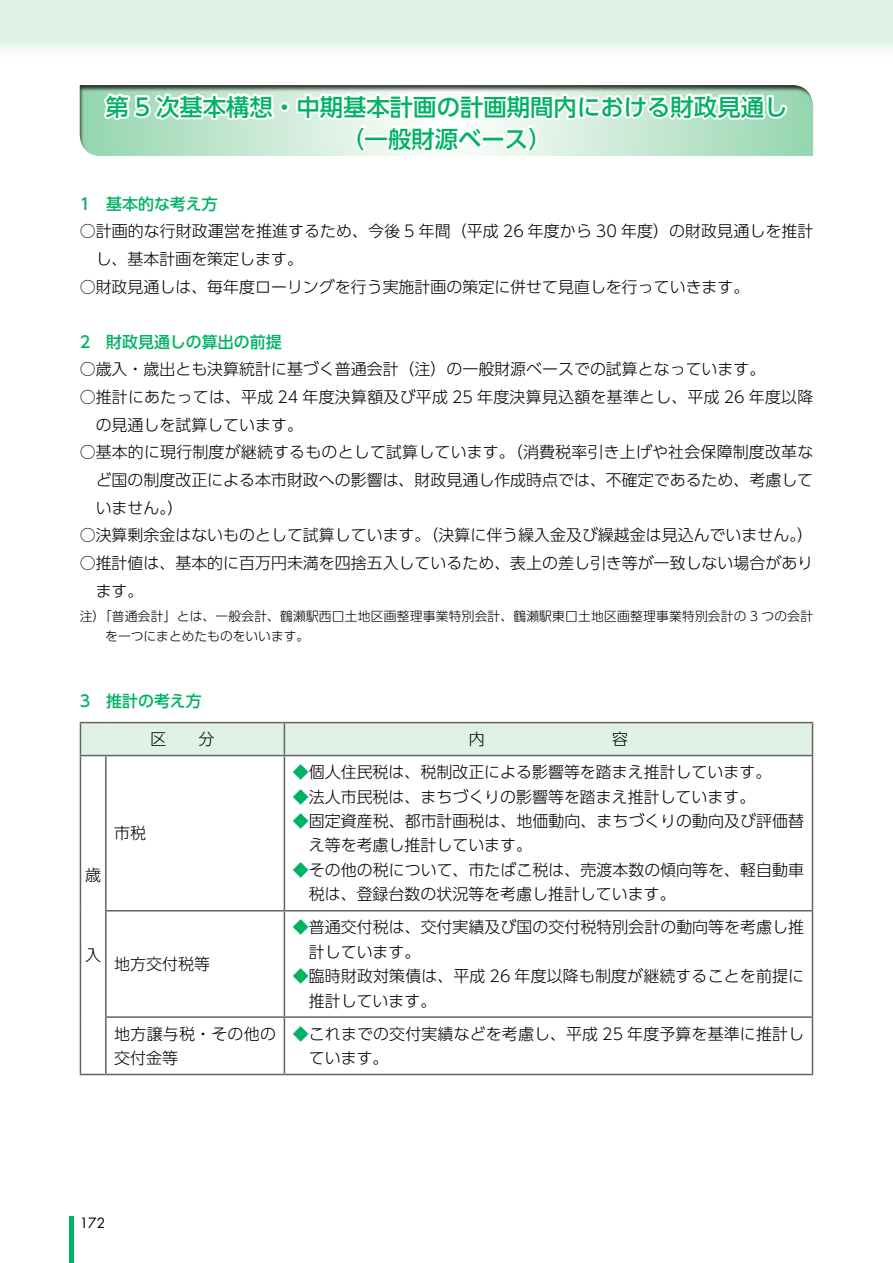
<style>
.page{position:relative;width:893px;height:1263px;background:#fff}
.page>*{position:absolute;margin:0;border:0;box-sizing:border-box;transform-origin:0 0}
.t1{font:500 23.4px/32px "UD Shin Go Pro";color:#00b263;text-align:center}
.t2{font:300 15.9px/24.5px "UD Shin Go Pro";color:#000}
.t3{font:500 15.9px "UD Shin Go Pro";color:#00b263}
.t4{font:13.8px "Futura";color:#000}
.t5{font:300 12.75px/19.2px "UD Shin Go Pro";letter-spacing:.015em;color:#000}
.s1{color:#00b263}
</style>
<div class="page">
<div style="left:0;top:0;width:893px;height:60px;background:linear-gradient(to bottom,#d8efdf,#f3faf5)"></div>
<hr style="left:69px;top:1216px;width:4px;height:47px;background:#00b263">
<hr style="left:284px;top:722px;width:529px;height:1px;background:#636363">
<hr style="left:812px;top:723px;width:1px;height:32px;background:#636363">
<svg style="left:80px;top:722px;width:732px;height:34px;background:#d8e8dd"></svg>
<hr style="left:80px;top:756px;width:1px;height:155px;background:#636363">
<hr style="left:80px;top:911px;width:1px;height:106px;background:#636363">
<hr style="left:80px;top:1017px;width:1px;height:57px;background:#636363">
<svg style="left:80px;top:1074px;width:26px;height:1px"></svg>
<hr style="left:106px;top:755px;width:178px;height:1px;background:#636363">
<hr style="left:105px;top:756px;width:2px;height:154px;background:#636363">
<hr style="left:284px;top:755px;width:529px;height:1px;background:#636363">
<hr style="left:284px;top:756px;width:1px;height:154px;background:#636363">
<hr style="left:812px;top:756px;width:1px;height:154px;background:#636363">
<hr style="left:105px;top:910px;width:179px;height:1px;background:#636363">
<hr style="left:105px;top:911px;width:2px;height:105px;background:#636363">
<hr style="left:284px;top:910px;width:529px;height:1px;background:#636363">
<hr style="left:284px;top:911px;width:1px;height:105px;background:#636363">
<hr style="left:812px;top:911px;width:1px;height:105px;background:#636363">
<hr style="left:105px;top:1016px;width:179px;height:2px;background:#636363">
<hr style="left:105px;top:1018px;width:2px;height:56px;background:#636363">
<hr style="left:284px;top:1016px;width:529px;height:2px;background:#636363">
<hr style="left:284px;top:1018px;width:1px;height:56px;background:#636363">
<hr style="left:812px;top:1018px;width:1px;height:56px;background:#636363">
<hr style="left:106px;top:1074px;width:178px;height:1px;background:#636363">
<hr style="left:284px;top:1074px;width:529px;height:1px;background:#636363">
<div style="left:67px;top:72px;width:760px;height:86px;background:#000;opacity:.75"></div>
<svg style="left:95px;top:72px;width:183px;height:51px"></svg>
<div style="left:280px;top:102px;width:10px;height:10px;border:4px solid #fff;border-radius:50%"></div>
<svg style="left:294px;top:86px;width:496px;height:71px"></svg>
<p class="t1" style="left:105px;top:90px;width:683px">第 5 次基本構想・中期基本計画の計画期間内における財政見通し（一般財源ベース）</p>
<p class="t3" style="left:80px;top:191px;width:140px">1　基本的な考え方</p>
<p class="t2" style="left:96px;top:217px;width:719px;line-height:27.6px;text-indent:-16px">○計画的な行財政運営を推進するため、今後 5 年間（平成 26 年度から 30 年度）の財政見通しを推計し、基本計画を策定します。</p>
<p class="t2" style="left:80px;top:274px;width:671px">○財政見通しは、毎年度ローリングを行う実施計画の策定に併せて見直しを行っていきます。</p>
<p class="t3" style="left:80px;top:329px;width:203px">2　財政見通しの算出の前提</p>
<p class="t2" style="left:80px;top:357px;width:687px">○歳入・歳出とも決算統計に基づく普通会計（注）の一般財源ベースでの試算となっています。</p>
<p class="t2" style="left:96px;top:383px;width:719px;line-height:27.6px;text-indent:-16px">○推計にあたっては、平成 24 年度決算額及び平成 25 年度決算見込額を基準とし、平成 26 年度以降の見通しを試算しています。</p>
<p class="t2" style="left:96px;top:438px;width:719px;line-height:27.6px;text-align:justify;text-indent:-16px">○基本的に現行制度が継続するものとして試算しています。（消費税率引き上げや社会保障制度改革など国の制度改正による本市財政への影響は、財政見通し作成時点では、不確定であるため、考慮していません。）</p>
<p class="t2" style="left:80px;top:522px;width:735px">○決算剰余金はないものとして試算しています。（決算に伴う繰入金及び繰越金は見込んでいません。）</p>
<p class="t2" style="left:96px;top:548px;width:719px;line-height:27.6px;text-indent:-16px">○推計値は、基本的に百万円未満を四捨五入しているため、表上の差し引き等が一致しない場合があります。</p>
<p class="t5" style="left:105px;top:606px;width:709px;text-indent:-26px">注）「普通会計」とは、一般会計、鶴瀬駅西口土地区画整理事業特別会計、鶴瀬駅東口土地区画整理事業特別会計の 3 つの会計を一つにまとめたものをいいます。</p>
<p class="t3" style="left:80px;top:688px;width:124px">3　推計の考え方</p>
<p class="t2" style="left:151px;top:726px;width:65px">区　　分</p>
<p class="t2" style="left:85px;top:862px;width:17px">歳</p>
<p class="t2" style="left:114px;top:820px;width:33px">市税</p>
<p class="t2" style="left:85px;top:942px;width:17px">入</p>
<p class="t2" style="left:114px;top:951px;width:97px">地方交付税等</p>
<p class="t2" style="left:293px;top:759px;width:480px"><span class="s1">◆</span>個人住民税は、税制改正による影響等を踏まえ推計しています。</p>
<p class="t2" style="left:293px;top:784px;width:464px"><span class="s1">◆</span>法人市民税は、まちづくりの影響等を踏まえ推計しています。</p>
<p class="t2" style="left:309px;top:808px;width:497px;text-indent:-16px"><span class="s1">◆</span>固定資産税、都市計画税は、地価動向、まちづくりの動向及び評価替え等を考慮し推計しています。</p>
<p class="t2" style="left:309px;top:857px;width:497px;text-indent:-16px"><span class="s1">◆</span>その他の税について、市たばこ税は、売渡本数の傾向等を、軽自動車税は、登録台数の状況等を考慮し推計しています。</p>
<p class="t2" style="left:309px;top:914px;width:497px;text-indent:-16px"><span class="s1">◆</span>普通交付税は、交付実績及び国の交付税特別会計の動向等を考慮し推計しています。</p>
<p class="t2" style="left:309px;top:963px;width:497px;text-indent:-16px"><span class="s1">◆</span>臨時財政対策債は、平成 26 年度以降も制度が継続することを前提に推計しています。</p>
<p class="t2" style="left:114px;top:1021px;width:163px">地方譲与税・その他の交付金等</p>
<p class="t2" style="left:309px;top:1021px;width:497px;text-indent:-16px"><span class="s1">◆</span>これまでの交付実績などを考慮し、平成 25 年度予算を基準に推計しています。</p>
<p class="t4" style="left:80px;top:1214px;width:27px">172</p>
</div>
